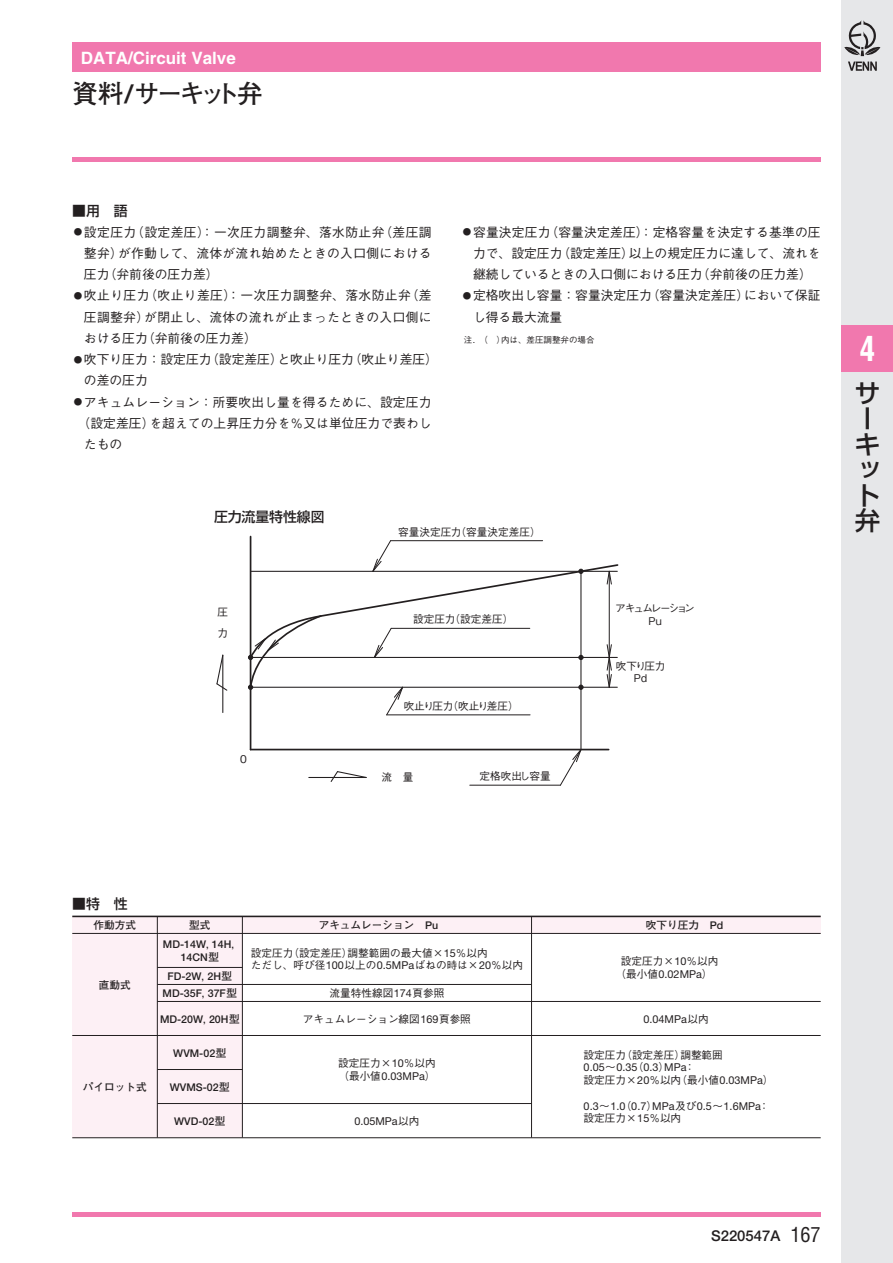
<style>
.page{position:relative;width:893px;height:1263px;background:#fff}
.page>*{position:absolute;margin:0;border:0;box-sizing:border-box;transform-origin:0 0}
.t1{font:700 condensed 34.05px "Helvetica";color:#fff;scale:.9 1}
.t2{font:700 25.5px "Futo Go B101 Pro";letter-spacing:-.135em;color:#231f20}
.t3{font:500 25.5px/25.5px "Shin Go Pro";color:#231f20}
.t4{font:700 16.95px "Helvetica";color:#fff}
.t5{font:500 14.85px "Helvetica Neue";color:#231f20}
.t6{font:500 13.8px "Shin Go Pro";color:#231f20}
.t7{font:500 12.75px/21.3px "Gothic BBB Pro";color:#231f20;text-align:justify}
.t8{font:10.8px "Helvetica Neue";color:#231f20}
.t9{font:500 10.65px/12.8px "Gothic BBB Pro";color:#231f20}
.t10{font:500 10.65px/17px "Helvetica Neue";color:#231f20;text-align:center}
.t11{font:700 10.65px "Futo Go B101 Pro";color:#231f20}
.t12{font:500 10.65px "Gothic BBB Pro";letter-spacing:-.09em;color:#231f20}
.t13{font:500 10.65px/12.8px "Gothic BBB Pro";letter-spacing:-.175em;color:#231f20;text-align:center}
.t14{font:500 8.55px "Gothic BBB Pro";color:#231f20}
.s1{font-family:"Helvetica Neue";font-weight:500}
.s2{font-size:8.55px}
.s3{font-family:"Helvetica Neue";font-weight:400;font-size:8.7px}
.s4{font-family:"Futo Go B101 Pro";font-weight:700}
.s5{font-family:"Helvetica Neue";font-weight:400;font-size:10.8px}
.s6{font-family:"Gothic BBB Pro";font-weight:500;font-size:10.65px}
.s7{font-family:"Helvetica";font-weight:400;font-stretch:condensed;font-size:20.25px}
</style>
<div class="page">
<div style="left:842px;top:0;width:51px;height:1263px;background:#e6e7e9"></div>
<hr style="left:72px;top:1212px;width:749px;height:4px;background:#f178ae">
<div style="left:72px;top:157px;width:749px;height:5px;background:#f178ae"></div>
<div style="left:72px;top:43px;width:749px;height:29px;background:#f178ae"></div>
<svg style="left:848px;top:62px;width:29px;height:9px"></svg>
<svg style="left:844px;top:20px;width:36px;height:36px"></svg>
<div style="left:842px;top:325px;width:51px;height:47px;background:#f178ae"></div>
<div style="left:72px;top:916px;width:749px;height:17px;background:#fdf0f5"></div>
<div style="left:72px;top:933px;width:170px;height:204px;background:#fdf0f5"></div>
<hr style="left:72px;top:933px;width:749px;height:1px;background:#231f20">
<hr style="left:72px;top:1137px;width:749px;height:1px;background:#231f20">
<hr style="left:72px;top:1035px;width:749px;height:1px;background:#231f20">
<hr style="left:157px;top:967px;width:85px;height:1px;background:#231f20">
<hr style="left:157px;top:984px;width:374px;height:1px;background:#231f20">
<hr style="left:157px;top:1001px;width:664px;height:1px;background:#231f20">
<hr style="left:157px;top:1069px;width:85px;height:1px;background:#231f20">
<hr style="left:157px;top:1103px;width:374px;height:1px;background:#231f20">
<hr style="left:157px;top:916px;width:1px;height:221px;background:#231f20">
<hr style="left:72px;top:916px;width:749px;height:1px;background:#231f20">
<hr style="left:242px;top:916px;width:1px;height:221px;background:#231f20">
<hr style="left:531px;top:916px;width:1px;height:221px;background:#231f20">
<hr style="left:251px;top:749px;width:358px;height:1px;background:#231f20">
<hr style="left:250px;top:536px;width:1px;height:213px;background:#231f20">
<hr style="left:580px;top:571px;width:1px;height:178px;background:#231f20">
<hr style="left:470px;top:785px;width:90px;height:1px;background:#231f20">
<svg style="left:560px;top:750px;width:22px;height:36px"></svg>
<hr style="left:222px;top:655px;width:1px;height:57px;background:#231f20">
<svg style="left:216px;top:654px;width:12px;height:38px"></svg>
<hr style="left:309px;top:777px;width:57px;height:1px;background:#231f20">
<svg style="left:330px;top:771px;width:37px;height:11px"></svg>
<svg style="left:248px;top:540px;width:371px;height:176px"></svg>
<h3 class="t4" style="left:81px;top:48px;width:156px">DATA/Circuit Valve</h3>
<h2 class="t2" style="left:72px;top:73px;width:192px">資料<span class="s1">/</span>サーキット弁</h2>
<p class="t6" style="left:72px;top:200px;width:57px">■用　語</p>
<p class="t7" style="left:84px;top:220px;width:349px;text-indent:-10px"><span class="s2">●</span> 設定圧力（設定差圧）：一次圧力調整弁、落水防止弁（差圧調整弁）が作動して、流体が流れ始めたときの入口側における圧力（弁前後の圧力差）</p>
<p class="t7" style="left:84px;top:283px;width:349px;text-indent:-10px"><span class="s2">●</span> 吹止り圧力（吹止り差圧）：一次圧力調整弁、落水防止弁（差圧調整弁）が閉止し、流体の流れが止まったときの入口側における圧力（弁前後の圧力差）</p>
<p class="t7" style="left:84px;top:347px;width:355px;text-indent:-10px"><span class="s2">●</span> 吹下り圧力：設定圧力（設定差圧）と吹止り圧力（吹止り差圧）の差の圧力</p>
<p class="t7" style="left:74px;top:390px;width:359px"><span class="s2">●</span> アキュムレーション：所要吹出し量を得るために、設定圧力</p>
<p class="t7" style="left:78px;top:411px;width:356px">（設定差圧）を超えての上昇圧力分を％又は単位圧力で表わし</p>
<p class="t7" style="left:84px;top:432px;width:40px">たもの</p>
<p class="t6" style="left:214px;top:506px;width:112px">圧力流量特性線図</p>
<p class="t7" style="left:473px;top:220px;width:349px;text-indent:-10px"><span class="s2">●</span> 容量決定圧力（容量決定差圧）：定格容量を決定する基準の圧力で、設定圧力（設定差圧）以上の規定圧力に達して、流れを継続しているときの入口側における圧力（弁前後の圧力差）</p>
<p class="t7" style="left:473px;top:283px;width:349px;text-indent:-10px"><span class="s2">●</span> 定格吹出し容量：容量決定圧力（容量決定差圧）において保証し得る最大流量</p>
<p class="t14" style="left:464px;top:333px;width:132px">注<span class="s3">.</span>　（　）内は、差圧調整弁の場合</p>
<p class="t9" style="left:217px;top:600px;width:12px;line-height:21.3px">圧力</p>
<p class="t9" style="left:240px;top:751px;width:8px">0</p>
<p class="t9" style="left:398px;top:524px;width:144px">容量決定圧力（容量決定差圧）</p>
<p class="t9" style="left:413px;top:612px;width:102px">設定圧力（設定差圧）</p>
<p class="t12" style="left:404px;top:697px;width:116px">吹止り圧力（吹止り差圧）</p>
<p class="t9" style="left:381px;top:770px;width:33px">流　量</p>
<p class="t9" style="left:480px;top:769px;width:73px">定格吹出し容量</p>
<p class="t13" style="left:615px;top:600px;width:81px">アキュムレーション<br>Pu</p>
<p class="t9" style="left:616px;top:658px;width:51px;text-align:center">吹下り圧力<br>Pd</p>
<h1 class="t1" style="left:860px;top:327px;width:19px">4</h1>
<h2 class="t3" style="left:855px;top:377px;width:26px">サーキット弁</h2>
<p class="t6" style="left:72px;top:893px;width:57px">■特　性</p>
<p class="t11" style="left:94px;top:916px;width:44px">作動方式</p>
<p class="t11" style="left:189px;top:916px;width:23px">型式</p>
<p class="t11" style="left:319px;top:916px;width:121px">アキュムレーション　<span class="s1">Pu</span></p>
<p class="t11" style="left:646px;top:916px;width:79px">吹下り圧力　<span class="s1">Pd</span></p>
<p class="t11" style="left:99px;top:976px;width:33px">直動式</p>
<p class="t11" style="left:83px;top:1078px;width:65px">パイロット式</p>
<p class="t10" style="left:163px;top:938px;width:81px;line-height:12.8px">MD-14W<span class="s4">，</span>14H<span class="s4">，<br></span>14CN<span class="s4">型</span></p>
<p class="t9" style="left:251px;top:945px;width:274px">設定圧力（設定差圧）調整範囲の最大値×<span class="s5">15</span>％以内<br>ただし、呼び径<span class="s5">100</span>以上の<span class="s5">0.5MPa</span>ばねの時は×<span class="s5">20</span>％以内</p>
<p class="t9" style="left:621px;top:953px;width:99px">設定圧力×<span class="s5">10</span>％以内</p>
<p class="t8" style="left:615px;top:967px;width:99px"><span class="s6">（最小値</span>0.02MPa<span class="s6">）</span></p>
<p class="t8" style="left:643px;top:1012px;width:67px">0.04MPa<span class="s6">以内</span></p>
<p class="t9" style="left:584px;top:1047px;width:141px">設定圧力（設定差圧）調整範囲</p>
<p class="t8" style="left:584px;top:1061px;width:113px">0.05<span class="s6">～</span>0.35<span class="s6">（</span>0.3<span class="s6">）</span>MPa<span class="s6">：</span></p>
<p class="t9" style="left:584px;top:1072px;width:191px">設定圧力×<span class="s5">20</span>％以内（最小値<span class="s5">0.03MPa</span>）</p>
<p class="t8" style="left:584px;top:1099px;width:187px">0.3<span class="s6">～</span>1.0<span class="s6">（</span>0.7<span class="s6">）</span>MPa<span class="s6">及び</span>0.5<span class="s6">～</span>1.6MPa<span class="s6">：</span></p>
<p class="t10" style="left:163px;top:967px;width:76px">FD-2W<span class="s4">，</span>2H<span class="s4">型<br></span>MD-35F<span class="s4">，</span>37F<span class="s4">型</span></p>
<p class="t9" style="left:330px;top:985px;width:116px">流量特性線図<span class="s5">174</span>頁参照</p>
<p class="t9" style="left:303px;top:1011px;width:169px">アキュムレーション線図<span class="s5">169</span>頁参照</p>
<p class="t10" style="left:160px;top:1010px;width:81px">MD-20W<span class="s4">，</span>20H<span class="s4">型</span></p>
<p class="t10" style="left:173px;top:1044px;width:55px">WVM-02<span class="s4">型</span></p>
<p class="t10" style="left:170px;top:1078px;width:61px">WVMS-02<span class="s4">型</span></p>
<p class="t10" style="left:174px;top:1112px;width:53px">WVD-02<span class="s4">型</span></p>
<p class="t9" style="left:338px;top:1055px;width:99px">設定圧力×<span class="s5">10</span>％以内</p>
<p class="t8" style="left:338px;top:1070px;width:99px"><span class="s6">（最小値</span>0.03MPa<span class="s6">）</span></p>
<p class="t8" style="left:354px;top:1114px;width:67px">0.05MPa<span class="s6">以内</span></p>
<p class="t9" style="left:584px;top:1111px;width:99px">設定圧力×<span class="s5">15</span>％以内</p>
<p class="t5" style="left:711px;top:1227px;width:111px">S220547A <span class="s7">167</span></p>
</div>
